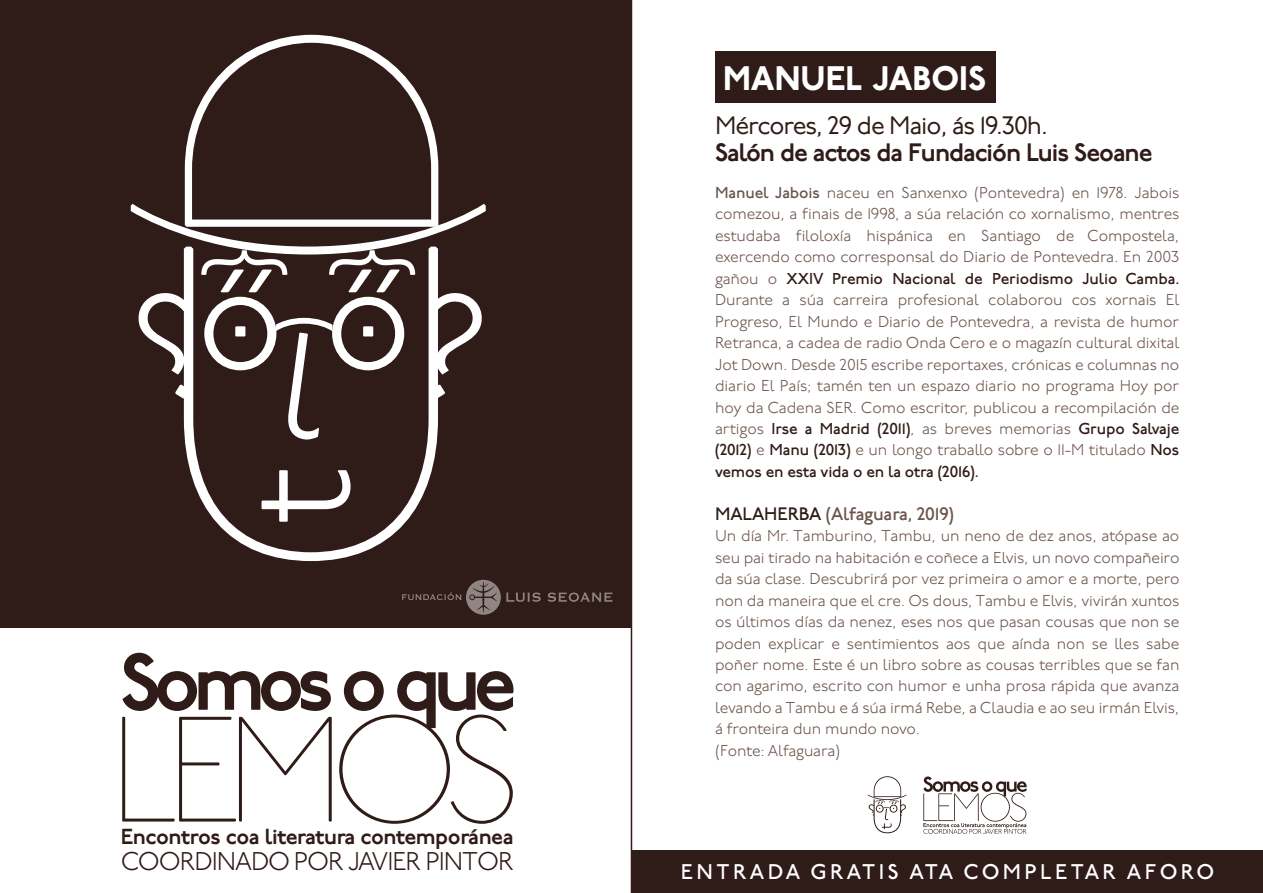
<style>
.page{position:relative;width:1263px;height:893px;background:#fff}
.page>*{position:absolute;margin:0;border:0;box-sizing:border-box;transform-origin:0 0}
.t1{font:100 149.7px "P22 Underground Pro";letter-spacing:-.12em;color:#2f1b17}
.t2{font:600 79.8px "P22 Underground Pro";letter-spacing:-.1em;color:#2f1b17}
.t3{font:800 33.9px "P22 Underground Pro";color:#fff}
.t4{font:300 25.65px "P22 Underground Pro";letter-spacing:-.04em;color:#2f1b17}
.t5{font:600 25.2px "P22 Underground Pro";letter-spacing:-.04em;color:#2f1b17}
.t6{font:25.2px "P22 Underground Pro";letter-spacing:-.04em;color:#2f1b17}
.t7{font:600 21.75px "P22 Underground Pro";letter-spacing:-.02em;color:#2f1b17}
.t8{font:500 21.3px "P22 Underground Pro";letter-spacing:.16em;color:#fff}
.t9{font:500 18px "P22 Underground Pro";letter-spacing:-.01em;color:#6c554d}
.t10{font:300 15.75px/21.5px "P22 Underground Pro";letter-spacing:-.01em;color:#6c554d;text-align:justify}
.s1{font-weight:500}
.s2{font-weight:500;color:#2f1b17}
.s3{color:#2f1b17}
</style>
<div class="page">
<div style="left:715px;top:51px;width:281px;height:52px;background:#2f1b17"></div>
<div style="left:0;top:0;width:631px;height:627px;background:#2f1b17"></div>
<svg style="left:184px;top:440px;width:253px;height:121px"></svg>
<svg style="left:185px;top:35px;width:253px;height:169px"></svg>
<svg style="left:131px;top:204px;width:355px;height:236px"></svg>
<svg style="left:923px;top:776px;width:103px;height:58px"></svg>
<svg style="left:868px;top:776px;width:38px;height:57px"></svg>
<svg style="left:548px;top:592px;width:64px;height:10px"></svg>
<svg style="left:402px;top:580px;width:139px;height:35px"></svg>
<div style="left:631px;top:850px;width:632px;height:43px;background:#2f1b17"></div>
<hr style="left:631px;top:0;width:1px;height:893px;background:#2f1b17">
<h2 class="t2" style="left:120px;top:625px;width:398px">Somos o que</h2>
<h1 class="t1" style="left:107px;top:666px;width:419px">LEMOS</h1>
<h3 class="t7" style="left:121px;top:821px;width:394px">Encontros coa literatura contemporánea</h3>
<h3 class="t4" style="left:121px;top:843px;width:394px">COORDINADO POR JAVIER PINTOR</h3>
<h3 class="t3" style="left:723px;top:53px;width:265px">MANUEL JABOIS</h3>
<h3 class="t6" style="left:715px;top:107px;width:334px">Mércores, 29 de Maio, ás 19.30h.</h3>
<h3 class="t5" style="left:715px;top:135px;width:439px">Salón de actos da Fundación Luis Seoane</h3>
<p class="t10" style="left:715px;top:181px;width:466px"><span class="s1">Manuel Jabois</span> naceu en Sanxenxo (Pontevedra) en 1978. Jabois comezou, a finais de 1998, a súa relación co xornalismo, mentres estudaba filoloxía hispánica en Santiago de Compostela, exercendo como corresponsal do Diario de Pontevedra. En 2003 gañou o <span class="s2">XXIV Premio Nacional de Periodismo Julio Camba.<br></span>Durante a súa carreira profesional colaborou cos xornais El Progreso, El Mundo e Diario de Pontevedra, a revista de humor Retranca, a cadea de radio Onda Cero e o magazín cultural dixital Jot Down. Desde 2015 escribe reportaxes, crónicas e columnas no diario El País; tamén ten un espazo diario no programa Hoy por hoy da Cadena SER. Como escritor, publicou a recompilación de artigos <span class="s2">Irse a Madrid (2011)</span>, as breves memorias <span class="s2">Grupo Salvaje (2012)</span> e <span class="s2">Manu (2013)</span> e un longo traballo sobre o 11-M titulado <span class="s2">Nos vemos en esta vida o en la otra (2016).</span></p>
<p class="t9" style="left:715px;top:500px;width:240px"><span class="s3">MALAHERBA</span> (Alfaguara, 2019)</p>
<p class="t10" style="left:715px;top:525px;width:466px;text-align:left">Un día Mr. Tamburino, Tambu, un neno de dez anos, atópase ao seu pai tirado na habitación e coñece a Elvis, un novo compañeiro da súa clase. Descubrirá por vez primeira o amor e a morte, pero non da maneira que el cre. Os dous, Tambu e Elvis, vivirán xuntos os últimos días da nenez, eses nos que pasan cousas que non se poden explicar e sentimientos aos que aínda non se lles sabe poñer nome. Este é un libro sobre as cousas terribles que se fan con agarimo, escrito con humor e unha prosa rápida que avanza levando a Tambu e á súa irmá Rebe, a Claudia e ao seu irmán Elvis, á fronteira dun mundo novo.<br>(Fonte: Alfaguara)</p>
<h3 class="t8" style="left:681px;top:856px;width:535px">ENTRADA GRATIS ATA COMPLETAR AFORO</h3>
</div>
